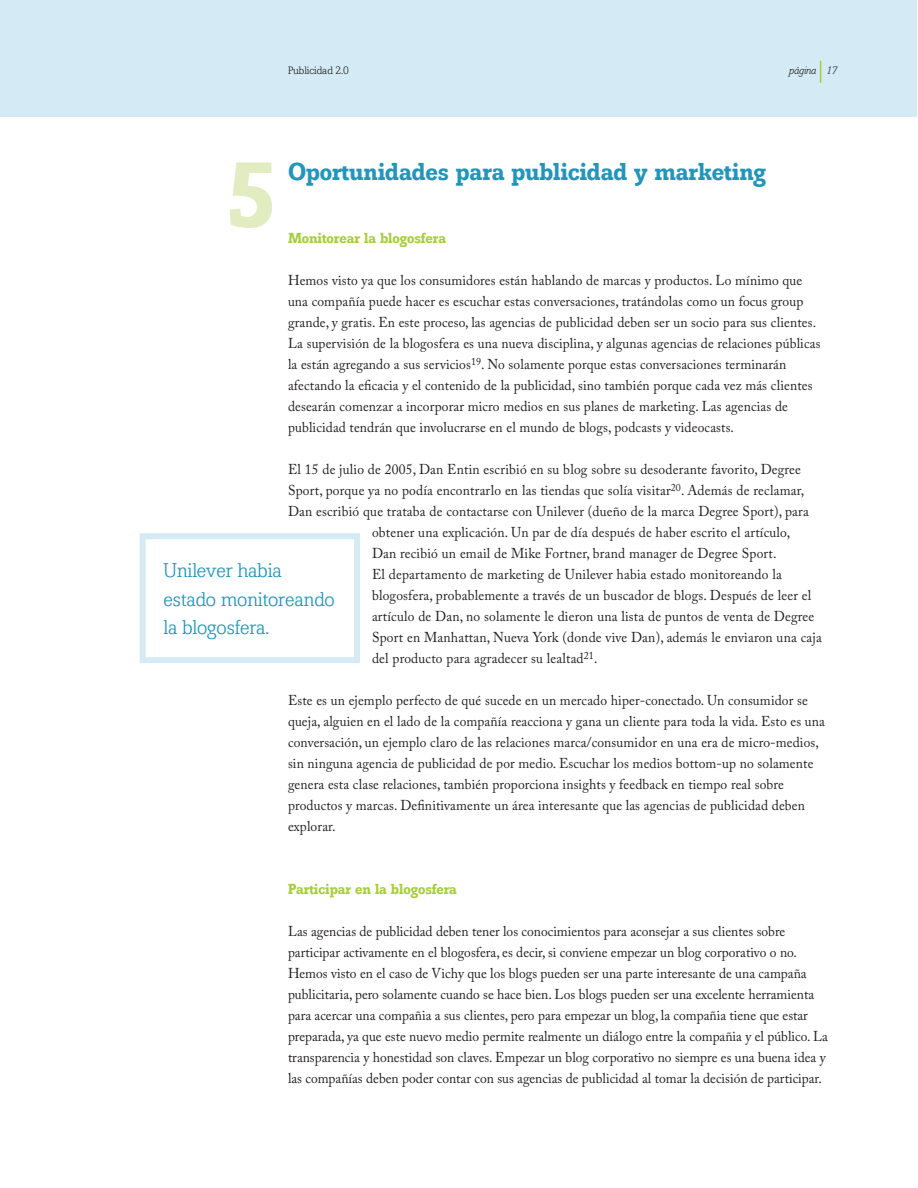
<style>
.page{position:relative;width:918px;height:1188px;background:#fff}
.page>*{position:absolute;margin:0;border:0;box-sizing:border-box;transform-origin:0 0}
.t1{font:500 90px "OS14";color:#e1edc1;scale:.95 1}
.t2{font:500 24px "OS14";letter-spacing:.01em;color:#2196ba;scale:.95 1}
.t3{font:300 19.5px/28.5px "OS14";letter-spacing:.01em;color:#2196ba}
.t4{font:14.25px/21px "Adobe Caslon Pro";letter-spacing:.01em;color:#231f20;scale:.95 1}
.t5{font:500 14.25px "OS14";letter-spacing:.01em;color:#a6ce39;scale:.95 1}
.t6{font:300 10.5px "OS14";letter-spacing:.01em;color:#231f20}
.t7{font:italic 300 10.5px "OS14";letter-spacing:.01em;color:#231f20;scale:.95 1}
</style>
<div class="page">
<div style="left:1px;top:1px;width:916px;height:116px;background:#d4ebf5"></div>
<svg style="left:820px;top:61px;width:1px;height:22px"></svg>
<div style="left:140px;top:533px;width:220px;height:130px;border:6px solid #d4ebf5"></div>
<p class="t6" style="left:288px;top:64px;width:62px">Publicidad 2.0</p>
<p class="t7" style="left:789px;top:64px;width:52px">página 17</p>
<h1 class="t1" style="left:225px;top:138px;width:55px">5</h1>
<h2 class="t2" style="left:288px;top:157px;width:504px">Oportunidades para publicidad y marketing</h2>
<p class="t5" style="left:288px;top:229px;width:168px">Monitorear la blogosfera</p>
<p class="t4" style="left:288px;top:270px;width:562px">Hemos visto ya que los consumidores están hablando de marcas y productos. Lo mínimo que una compañía puede hacer es escuchar estas conversaciones, tratándolas como un focus group grande, y gratis. En este proceso, las agencias de publicidad deben ser un socio para sus clientes.<br>La supervisión de la blogosfera es una nueva disciplina, y algunas agencias de relaciones públicas la están agregando a sus servicios<sup>19</sup>. No solamente porque estas conversaciones terminarán afectando la eficacia y el contenido de la publicidad, sino también porque cada vez más clientes desearán comenzar a incorporar micro medios en sus planes de marketing. Las agencias de publicidad tendrán que involucrarse en el mundo de blogs, podcasts y videocasts.</p>
<p class="t4" style="left:288px;top:459px;width:542px">El 15 de julio de 2005, Dan Entin escribió en su blog sobre su desoderante favorito, Degree</p>
<p class="t4" style="left:288px;top:480px;width:545px">Sport, porque ya no podía encontrarlo en las tiendas que solía visitar<sup>20</sup>. Además de reclamar,</p>
<p class="t4" style="left:288px;top:501px;width:550px">Dan escribió que trataba de contactarse con Unilever (dueño de la marca Degree Sport), para</p>
<p class="t4" style="left:372px;top:522px;width:442px">obtener una explicación. Un par de día después de haber escrito el artículo,</p>
<p class="t4" style="left:372px;top:543px;width:427px">Dan recibió un email de Mike Fortner, brand manager de Degree Sport.</p>
<p class="t4" style="left:372px;top:564px;width:433px">El departamento de marketing de Unilever habia estado monitoreando la</p>
<p class="t4" style="left:372px;top:585px;width:464px">blogosfera, probablemente a través de un buscador de blogs. Después de leer el</p>
<p class="t4" style="left:372px;top:606px;width:467px">artículo de Dan, no solamente le dieron una lista de puntos de venta de Degree</p>
<p class="t4" style="left:372px;top:627px;width:475px">Sport en Manhattan, Nueva York (donde vive Dan), además le enviaron una caja</p>
<p class="t4" style="left:372px;top:648px;width:239px">del producto para agradecer su lealtad<sup>21</sup>.</p>
<p class="t4" style="left:288px;top:690px;width:567px">Este es un ejemplo perfecto de qué sucede en un mercado hiper-conectado. Un consumidor se queja, alguien en el lado de la compañía reacciona y gana un cliente para toda la vida. Esto es una conversación, un ejemplo claro de las relaciones marca/consumidor en una era de micro-medios, sin ninguna agencia de publicidad de por medio. Escuchar los medios bottom-up no solamente genera esta clase relaciones, también proporciona insights y feedback en tiempo real sobre productos y marcas. Definitivamente un área interesante que las agencias de publicidad deben explorar.</p>
<h3 class="t3" style="left:164px;top:556px;width:172px">Unilever habia estado monitoreando la blogosfera.</h3>
<p class="t5" style="left:288px;top:880px;width:179px">Participar en la blogosfera</p>
<p class="t4" style="left:288px;top:921px;width:570px">Las agencias de publicidad deben tener los conocimientos para aconsejar a sus clientes sobre participar activamente en el blogosfera, es decir, si conviene empezar un blog corporativo o no.<br>Hemos visto en el caso de Vichy que los blogs pueden ser una parte interesante de una campaña publicitaria, pero solamente cuando se hace bien. Los blogs pueden ser una excelente herramienta para acercar una compañia a sus clientes, pero para empezar un blog, la compañia tiene que estar preparada, ya que este nuevo medio permite realmente un diálogo entre la compañia y el público. La transparencia y honestidad son claves. Empezar un blog corporativo no siempre es una buena idea y las compañías deben poder contar con sus agencias de publicidad al tomar la decisión de participar.</p>
</div>
